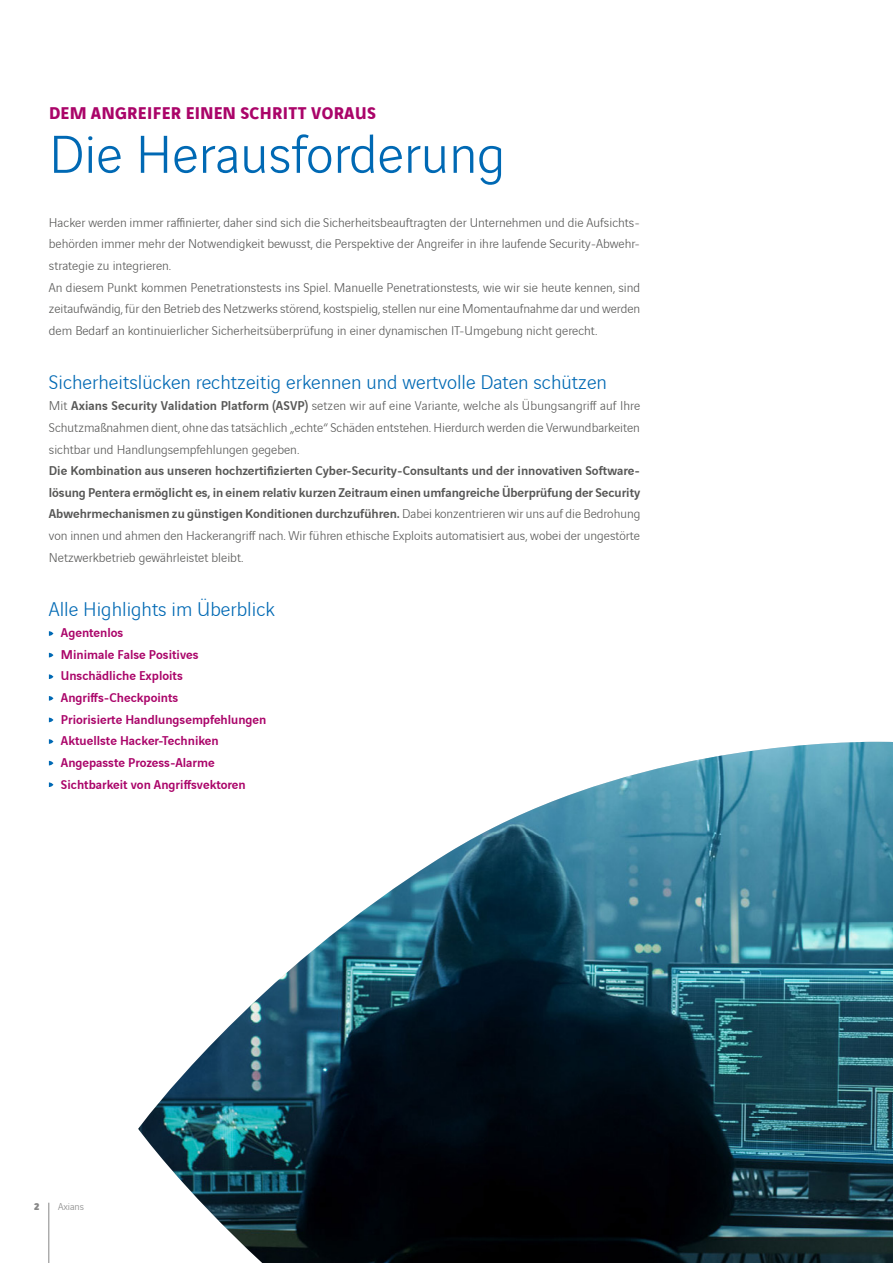
<style>
.page{position:relative;width:893px;height:1263px;background:#fff}
.page>*{position:absolute;margin:0;border:0;box-sizing:border-box;transform-origin:0 0}
.t1{font:300 57px "Vinci Sans";color:#0069b4}
.t2{font:300 21px "Vinci Sans";color:#0069b4}
.t3{font:700 18px "Vinci Sans";letter-spacing:.02em;color:#aa0469}
.t4{font:300 13.5px/21.6px "Vinci Sans";color:#575756}
.t5{font:500 13.5px/21.6px "Vinci Sans";color:#575756;text-align:justify}
.t6{font:500 13.5px/21.6px "Vinci Sans";color:#aa0469}
.t7{font:300 10.5px "Vinci Sans";color:#878787}
.t8{font:900 10.5px "Vinci Sans";color:#878787}
.s1{font-weight:500}
.s2{font-weight:300}
</style>
<div class="page">
<svg style="left:49px;top:631px;width:4px;height:5px"></svg>
<svg style="left:49px;top:653px;width:4px;height:4px"></svg>
<svg style="left:49px;top:674px;width:4px;height:5px"></svg>
<svg style="left:49px;top:696px;width:4px;height:5px"></svg>
<svg style="left:49px;top:718px;width:4px;height:4px"></svg>
<svg style="left:49px;top:739px;width:4px;height:5px"></svg>
<svg style="left:49px;top:761px;width:4px;height:4px"></svg>
<svg style="left:49px;top:782px;width:4px;height:5px"></svg>
<hr style="left:48px;top:1203px;width:1px;height:60px;background:#878787">
<img style="left:138px;top:742px;width:755px;height:521px">
<h3 class="t3" style="left:49px;top:99px;width:328px">DEM ANGREIFER EINEN SCHRITT VORAUS</h3>
<h1 class="t1" style="left:49px;top:113px;width:458px">Die Herausforderung</h1>
<p class="t4" style="left:49px;top:210px;width:593px">Hacker werden immer raffinierter, daher sind sich die Sicherheitsbeauftragten der Unternehmen und die Aufsichts&shy;behörden immer mehr der Notwendigkeit bewusst, die Perspektive der Angreifer in ihre laufende Security-Abwehr&shy;strategie zu integrieren.<br>An diesem Punkt kommen Penetrationstests ins Spiel. Manuelle Penetrationstests, wie wir sie heute kennen, sind zeitaufwändig, für den Betrieb des Netzwerks störend, kostspielig, stellen nur eine Momentaufnahme dar und werden dem Bedarf an kontinuierlicher Sicherheitsüberprüfung in einer dynamischen IT-Umgebung nicht gerecht.</p>
<h2 class="t2" style="left:49px;top:367px;width:560px">Sicherheitslücken rechtzeitig erkennen und wertvolle Daten schützen</h2>
<p class="t4" style="left:49px;top:394px;width:593px;text-align:justify">Mit <span class="s1">Axians Security Validation Platform (ASVP)</span> setzen wir auf eine Variante, welche als Übungsangriff auf Ihre Schutzmaßnahmen dient, ohne das tatsächlich „echte“ Schäden entstehen. Hierdurch werden die Verwundbarkeiten sichtbar und Handlungsempfehlungen gegeben.</p>
<p class="t5" style="left:49px;top:459px;width:593px">Die Kombination aus unseren hochzertifizierten Cyber-Security-Consultants und der innovativen Software&shy;lösung Pentera ermöglicht es, in einem relativ kurzen Zeitraum einen umfangreiche Überprüfung der Security Abwehrmechanismen zu günstigen Konditionen durchzuführen. <span class="s2">Dabei konzentrieren wir uns auf die Bedrohung von innen und ahmen den Hackerangriff nach. Wir führen ethische Exploits automatisiert aus, wobei der ungestörte Netzwerkbetrieb gewährleistet bleibt.</span></p>
<h2 class="t2" style="left:49px;top:594px;width:227px">Alle Highlights im Überblick</h2>
<p class="t6" style="left:61px;top:621px;width:207px">Agentenlos<br>Minimale False Positives<br>Unschädliche Exploits<br>Angriffs-Checkpoints<br>Priorisierte Handlungsempfehlungen<br>Aktuellste Hacker-Techniken<br>Angepasste Prozess-Alarme<br>Sichtbarkeit von Angriffsvektoren</p>
<p class="t8" style="left:34px;top:1197px;width:7px">2</p>
<p class="t7" style="left:58px;top:1199px;width:28px">Axians</p>
</div>
